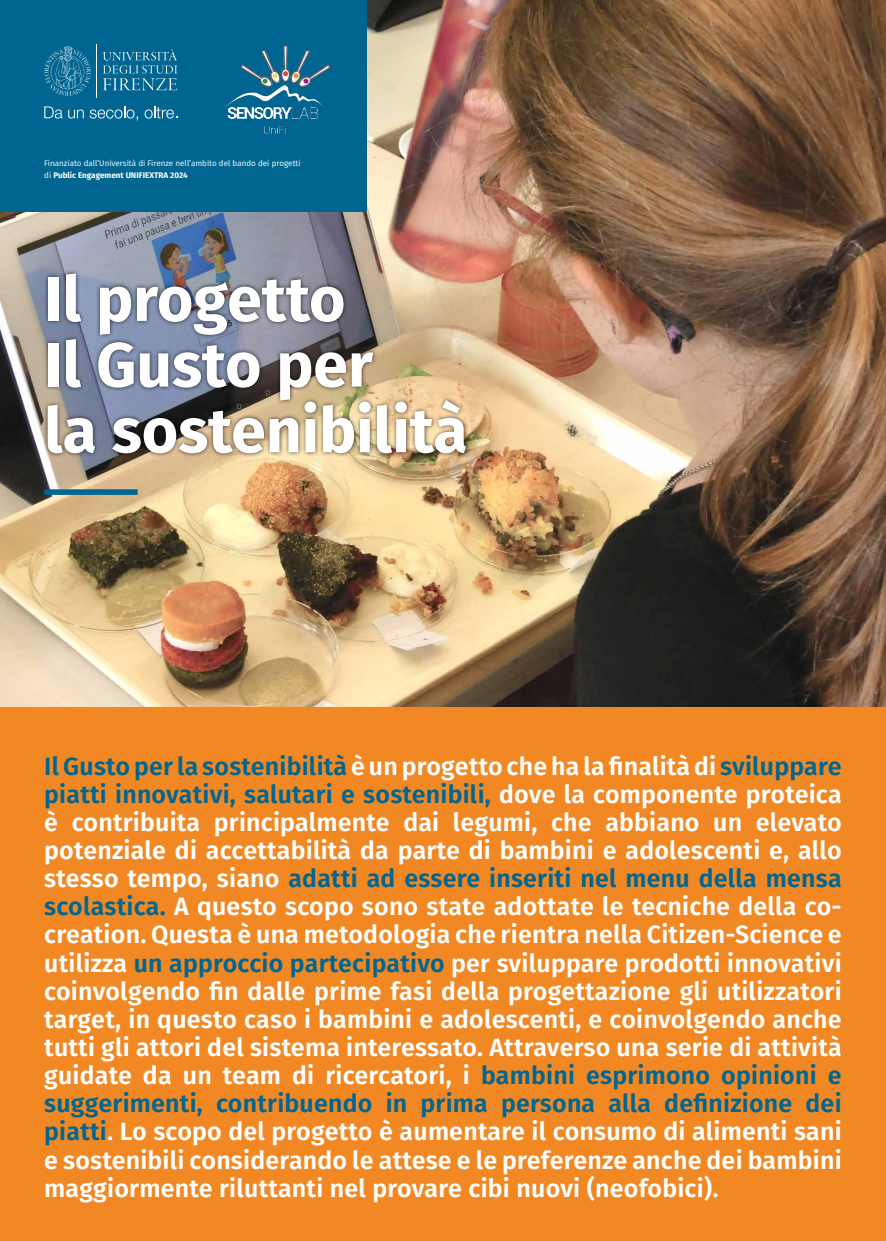
<style>
.page{position:relative;width:886px;height:1241px;background:#fff}
.page>*{position:absolute;margin:0;border:0;box-sizing:border-box;transform-origin:0 0}
.t1{font:700 62.5px/65.6px "Fira Sans";color:#fff}
.t2{font:600 25px/28.1px "Fira Sans";letter-spacing:.01em;color:#fff;text-align:justify}
.t3{font:8.12px/11.9px "Fira Sans";color:#fff}
.s1{font-weight:700}
.s2{color:#006691}
</style>
<div class="page">
<img style="left:0;top:0;width:886px;height:707px">
<div style="left:43px;top:269px;width:427px;height:189px;background:#000;opacity:.75"></div>
<div style="left:0;top:707px;width:886px;height:533px;background:#f18823"></div>
<div style="left:44px;top:489px;width:94px;height:6px;background:#006691"></div>
<div style="left:0;top:0;width:367px;height:212px;background:#006691"></div>
<svg style="left:44px;top:106px;width:40px;height:12px"></svg>
<svg style="left:90px;top:106px;width:48px;height:14px"></svg>
<svg style="left:145px;top:106px;width:32px;height:12px"></svg>
<hr style="left:97px;top:44px;width:1px;height:54px;background:#fff">
<svg style="left:103px;top:49px;width:74px;height:41px"></svg>
<svg style="left:44px;top:46px;width:47px;height:50px"></svg>
<img style="left:225px;top:44px;width:106px;height:91px">
<p class="t3" style="left:44px;top:157px;width:258px">Finanziato dall’Università di Firenze nell’ambito del bando dei progetti di <span class="s1">Public Engagement UNIFIEXTRA 2024</span></p>
<h1 class="t1" style="left:44px;top:262px;width:425px">Il progetto<br>Il Gusto per<br>la sostenibilità</h1>
<p class="t2" style="left:44px;top:750px;width:799px"><span class="s2">Il Gusto per la sostenibilità</span> è un progetto che ha la finalità di <span class="s2">sviluppare piatti innovativi, salutari e sostenibili,</span> dove la componente proteica è contribuita principalmente dai legumi, che abbiano un elevato potenziale di accettabilità da parte di bambini e adolescenti e, allo stesso tempo, siano <span class="s2">adatti ad essere inseriti nel menu della mensa scolastica.</span> A questo scopo sono state adottate le tecniche della co&shy;creation. Questa è una metodologia che rientra nella Citizen-Science e utilizza <span class="s2">un approccio partecipativo</span> per sviluppare prodotti innovativi coinvolgendo fin dalle prime fasi della progettazione gli utilizzatori target, in questo caso i bambini e adolescenti, e coinvolgendo anche tutti gli attori del sistema interessato. Attraverso una serie di attività guidate da un team di ricercatori, i <span class="s2">bambini esprimono opinioni e suggerimenti, contribuendo in prima persona alla definizione dei piatti</span>. Lo scopo del progetto è aumentare il consumo di alimenti sani e sostenibili considerando le attese e le preferenze anche dei bambini maggiormente riluttanti nel provare cibi nuovi (neofobici).</p>
</div>
